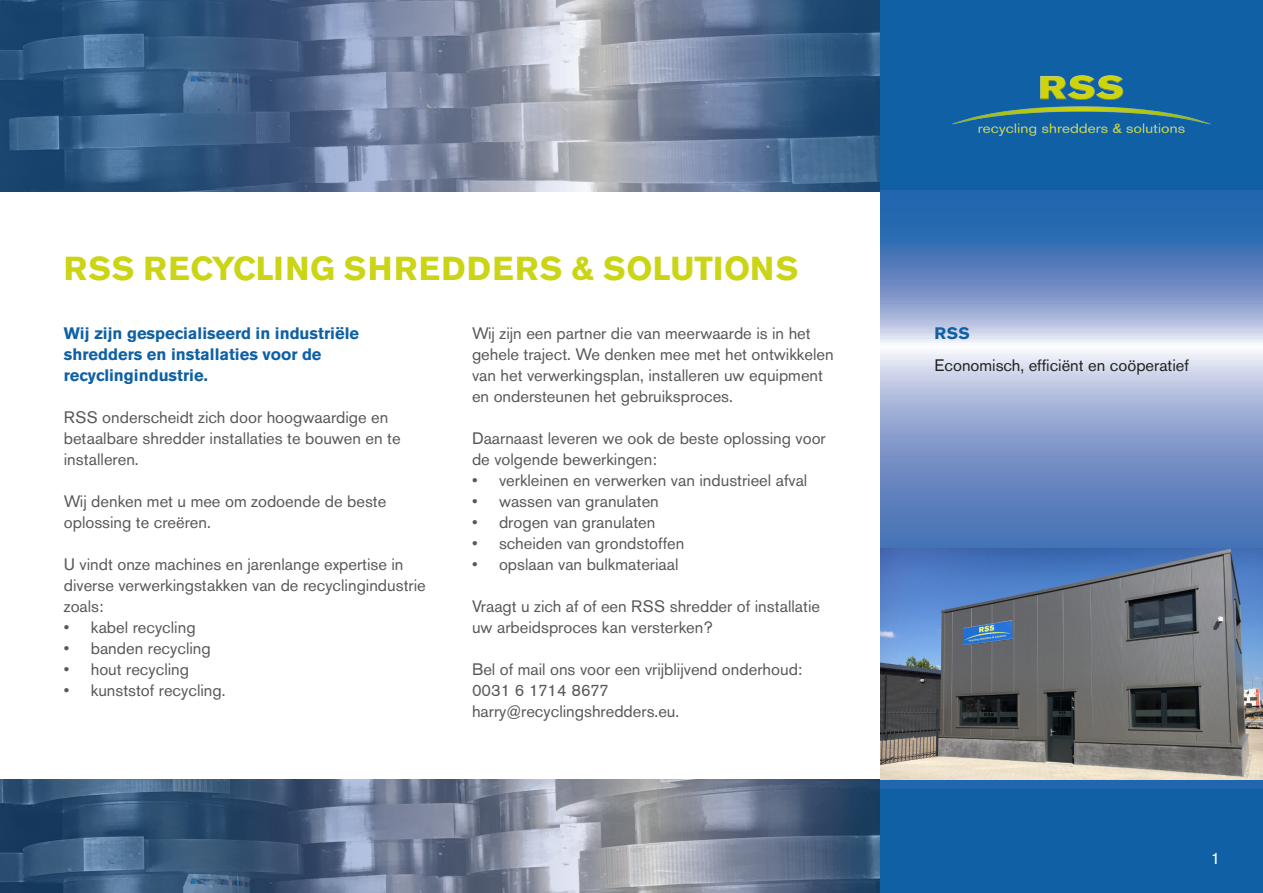
<style>
.page{position:relative;width:1263px;height:893px;background:#fff}
.page>*{position:absolute;margin:0;border:0;box-sizing:border-box;transform-origin:0 0}
.Kop_kapitaal{font:700 33px "Akzidenz Grotesk BE";letter-spacing:.02em;color:#cbd415}
.Broodtekst{font:16.5px/21px "Akzidenz Grotesk BE";color:#57585a}
.Intro{font:700 16.5px/21px "Akzidenz Grotesk BE";color:#0f60a4}
.t1{font:16.5px "Akzidenz Grotesk BE";color:#231f20}
.Tussenkopje{font:700 16.5px "Akzidenz Grotesk BE";color:#0f60a4}
.t2{font:16.5px "Akzidenz Grotesk BE";color:#fff}
</style>
<div class="page">
<svg style="left:1px;top:0;width:880px;height:191px"></svg>
<svg style="left:1px;top:780px;width:880px;height:113px"></svg>
<div style="left:881px;top:0;width:382px;height:191px;background:#0f60a4"></div>
<div style="left:881px;top:787px;width:382px;height:106px;background:#0f60a4"></div>
<svg style="left:881px;top:191px;width:382px;height:597px"></svg>
<img style="left:952px;top:75px;width:259px;height:61px">
<svg style="left:0;top:0;width:1px;height:191px"></svg>
<svg style="left:0;top:780px;width:1px;height:113px"></svg>
<img style="left:881px;top:549px;width:382px;height:231px">
<p class="Kop_kapitaal" style="left:64px;top:249px;width:736px">RSS RECYCLING SHREDDERS &amp; SOLUTIONS</p>
<p class="Intro" style="left:64px;top:323px;width:297px">Wij zijn gespecialiseerd in industriële shredders en installaties voor de recyclingindustrie.</p>
<p class="Broodtekst" style="left:64px;top:406px;width:338px">RSS onderscheidt zich door hoogwaardige en betaalbare shredder installaties te bouwen en te installeren.</p>
<p class="Broodtekst" style="left:64px;top:490px;width:324px">Wij denken met u mee om zodoende de beste oplossing te creëren.</p>
<p class="Broodtekst" style="left:64px;top:553px;width:363px">U vindt onze machines en jarenlange expertise in diverse verwerkingstakken van de recyclingindustrie zoals:</p>
<p class="Broodtekst" style="left:64px;top:616px;width:133px">• kabel recycling</p>
<p class="Broodtekst" style="left:64px;top:637px;width:148px">• banden recycling</p>
<p class="Broodtekst" style="left:64px;top:658px;width:127px">• hout recycling</p>
<p class="Broodtekst" style="left:64px;top:679px;width:163px">• kunststof recycling.</p>
<p class="Broodtekst" style="left:472px;top:322px;width:363px">Wij zijn een partner die van meerwaarde is in het gehele traject. We denken mee met het ontwikkelen van het verwerkingsplan, installeren uw equipment en ondersteunen het gebruiksproces.</p>
<p class="Broodtekst" style="left:472px;top:427px;width:355px">Daarnaast leveren we ook de beste oplossing voor de volgende bewerkingen:</p>
<p class="Broodtekst" style="left:472px;top:469px;width:337px">• verkleinen en verwerken van industrieel afval</p>
<p class="Broodtekst" style="left:472px;top:490px;width:188px">• wassen van granulaten</p>
<p class="Broodtekst" style="left:472px;top:511px;width:185px">• drogen van granulaten</p>
<p class="Broodtekst" style="left:472px;top:532px;width:214px">• scheiden van grondstoffen</p>
<p class="Broodtekst" style="left:472px;top:553px;width:208px">• opslaan van bulkmateriaal</p>
<p class="Broodtekst" style="left:472px;top:595px;width:349px">Vraagt u zich af of een RSS shredder of installatie uw arbeidsproces kan versterken?</p>
<p class="Broodtekst" style="left:472px;top:658px;width:332px">Bel of mail ons voor een vrijblijvend onderhoud:<br>0031 6 1714 8677 harry@recyclingshredders.eu.</p>
<p class="Tussenkopje" style="left:934px;top:323px;width:37px">RSS</p>
<p class="t1" style="left:934px;top:356px;width:256px">Economisch, efficiënt en coöperatief</p>
<p class="t2" style="left:1211px;top:848px;width:11px">1</p>
</div>
